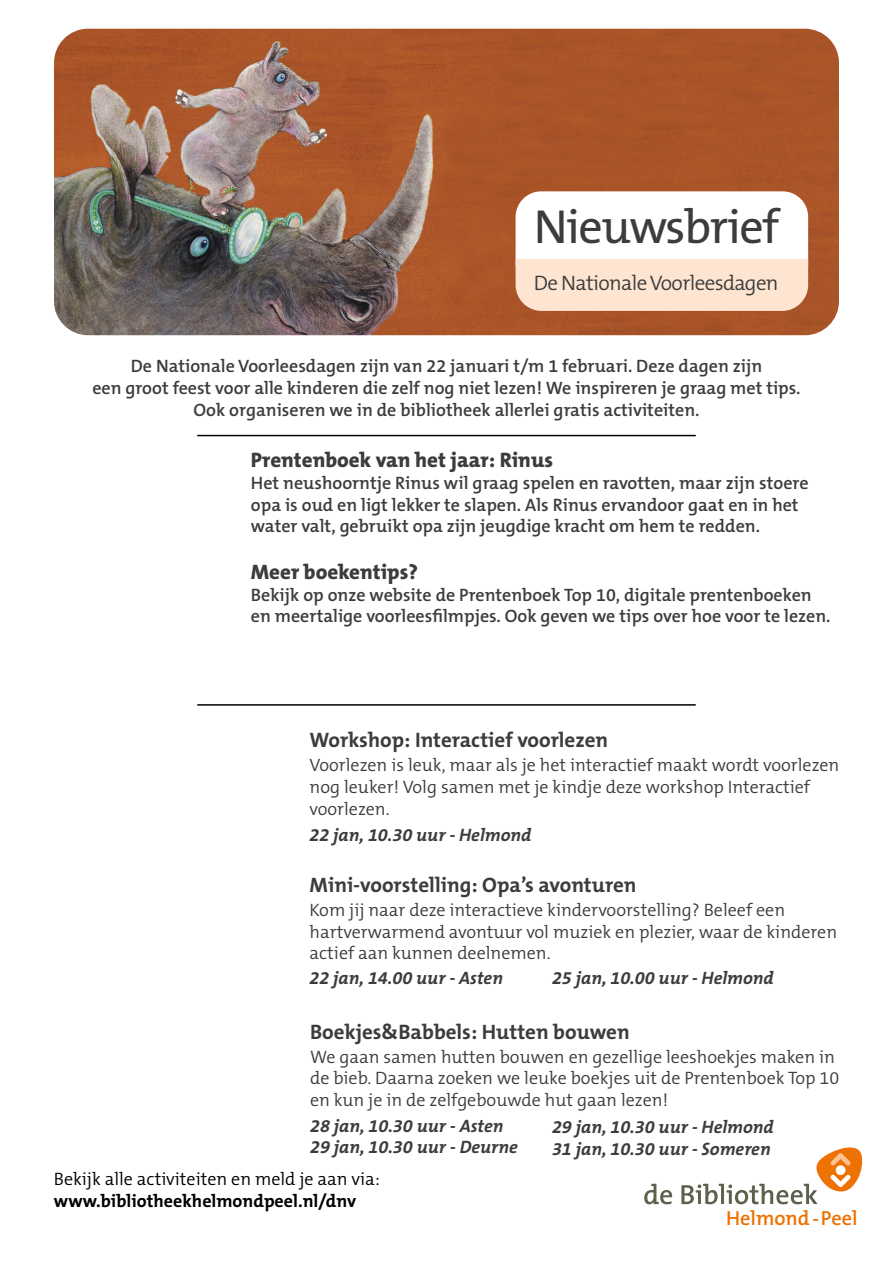
<style>
.page{position:relative;width:893px;height:1263px;background:#fff}
.page>*{position:absolute;margin:0;border:0;box-sizing:border-box;transform-origin:0 0}
.t1{font:48px "The Mix B W5 Plain";letter-spacing:-.03em;color:#3c3c3b}
.t2{font:700 21px "The Mix B W7";color:#3c3c3b}
.t3{font:800 21px "The Mix B W8";color:#3c3c3b}
.t4{font:300 21px "The Mix B W4";letter-spacing:-.03em;color:#3c3c3b}
.t5{font:600 20.4px "The Mix";color:#ee7203}
.t6{font:600 18px/21.6px "The Mix B W6";color:#3c3c3b}
.t7{font:300 18px/21.6px "The Mix B W4";color:#3c3c3b}
.t8{font:italic 700 18px/21.6px "The Mix B W7";color:#3c3c3b}
.t9{font:300 18px "The Mix B W4";color:#000}
.t10{font:700 18px "The Mix B W7";color:#000}
</style>
<div class="page">
<svg style="left:644px;top:1184px;width:28px;height:20px"></svg>
<svg style="left:681px;top:1147px;width:181px;height:57px"></svg>
<img style="left:54px;top:29px;width:785px;height:306px">
<svg style="left:516px;top:191px;width:292px;height:120px"></svg>
<hr style="left:198px;top:435px;width:497px;height:1px;background:#000">
<hr style="left:198px;top:704px;width:497px;height:2px;background:#000">
<h1 class="t1" style="left:534px;top:196px;width:247px">Nieuwsbrief</h1>
<p class="t4" style="left:534px;top:269px;width:246px">De Nationale Voorleesdagen</p>
<p class="t6" style="left:92px;top:356px;width:710px;text-align:center">De Nationale Voorleesdagen zijn van 22 januari t/m 1 februari. Deze dagen zijn<br>een groot feest voor alle kinderen die zelf nog niet lezen! We inspireren je graag met tips.<br>Ook organiseren we in de bibliotheek allerlei gratis activiteiten.</p>
<p class="t3" style="left:251px;top:447px;width:304px">Prentenboek van het jaar: Rinus</p>
<p class="t6" style="left:251px;top:472px;width:559px">Het neushoorntje Rinus wil graag spelen en ravotten, maar zijn stoere opa is oud en ligt lekker te slapen. Als Rinus ervandoor gaat en in het water valt, gebruikt opa zijn jeugdige kracht om hem te redden.</p>
<p class="t3" style="left:251px;top:558px;width:168px">Meer boekentips?</p>
<p class="t6" style="left:251px;top:584px;width:581px">Bekijk op onze website de Prentenboek Top 10, digitale prentenboeken en meertalige voorleesfilmpjes. Ook geven we tips over hoe voor te lezen.</p>
<p class="t2" style="left:310px;top:726px;width:300px">Workshop: Interactief voorlezen</p>
<p class="t7" style="left:310px;top:755px;width:531px">Voorlezen is leuk, maar als je het interactief maakt wordt voorlezen nog leuker! Volg samen met je kindje deze workshop Interactief voorlezen.</p>
<p class="t8" style="left:310px;top:824px;width:223px">22 jan, 10.30 uur - Helmond</p>
<p class="t2" style="left:310px;top:871px;width:328px">Mini-voorstelling: Opa’s avonturen</p>
<p class="t7" style="left:310px;top:899px;width:529px">Kom jij naar deze interactieve kindervoorstelling? Beleef een hartverwarmend avontuur vol muziek en plezier, waar de kinderen actief aan kunnen deelnemen.</p>
<p class="t8" style="left:310px;top:967px;width:195px">22 jan, 14.00 uur - Asten</p>
<p class="t2" style="left:310px;top:1019px;width:321px">Boekjes&amp;Babbels: Hutten bouwen</p>
<p class="t7" style="left:310px;top:1046px;width:531px">We gaan samen hutten bouwen en gezellige leeshoekjes maken in de bieb. Daarna zoeken we leuke boekjes uit de Prentenboek Top 10 en kun je in de zelfgebouwde hut gaan lezen!</p>
<p class="t8" style="left:310px;top:1115px;width:209px">28 jan, 10.30 uur - Asten<br>29 jan, 10.30 uur - Deurne</p>
<p class="t8" style="left:552px;top:1117px;width:223px">29 jan, 10.30 uur - Helmond<br>31 jan, 10.30 uur - Someren</p>
<p class="t8" style="left:552px;top:967px;width:223px">25 jan, 10.00 uur - Helmond</p>
<p class="t9" style="left:54px;top:1168px;width:328px">Bekijk alle activiteiten en meld je aan via:</p>
<p class="t10" style="left:54px;top:1189px;width:304px">www.bibliotheekhelmondpeel.nl/dnv</p>
<p class="t5" style="left:726px;top:1205px;width:133px">Helmond - Peel</p>
</div>
